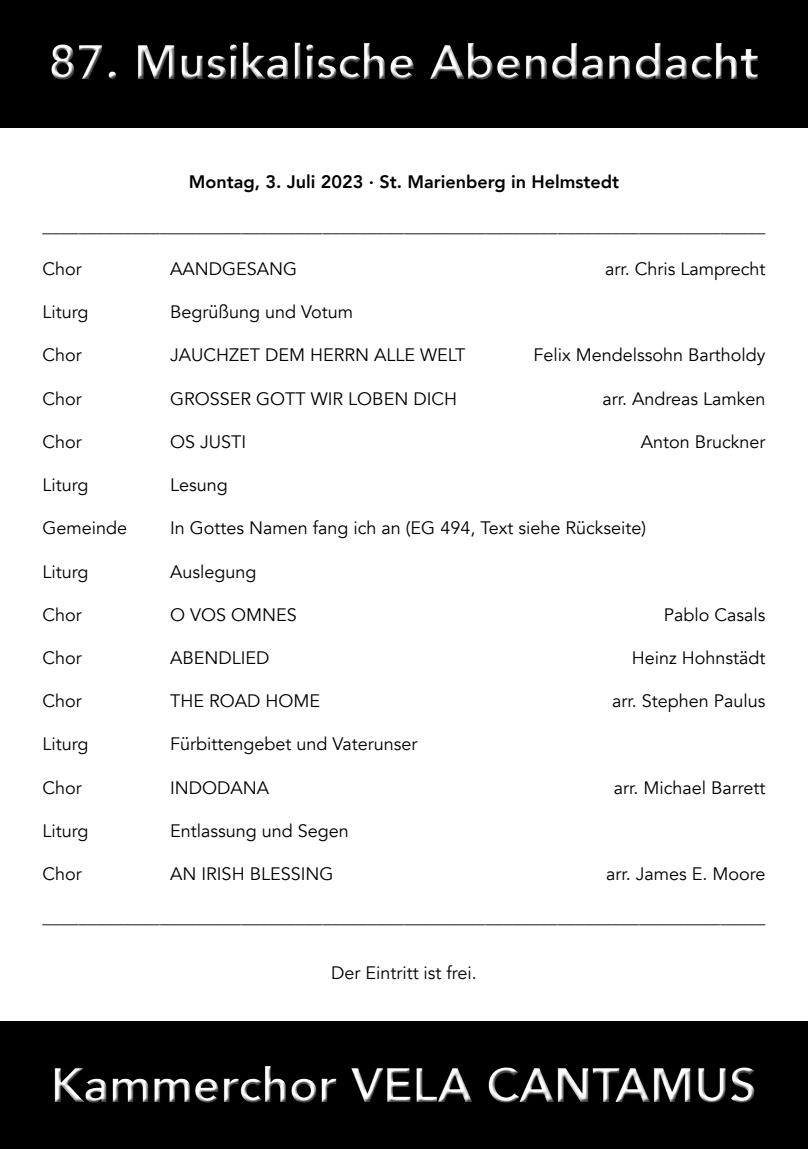
<style>
.page{position:relative;width:808px;height:1149px;background:#fff}
.page>*{position:absolute;margin:0;border:0;box-sizing:border-box;transform-origin:0 0}
.t1{font:800 48px "Avenir";color:#fff}
.t2{font:18px "Avenir";color:#000}
.t3{font:800 18px "Avenir";color:#000}
</style>
<div class="page">
<div style="left:0;top:0;width:808px;height:128px;background:#000"></div>
<div style="left:0;top:1020px;width:808px;height:128px;background:#000"></div>
<h1 class="t1" style="left:49px;top:25px;width:712px">87. Musikalische Abendandacht</h1>
<p class="t3" style="left:189px;top:168px;width:432px">Montag, 3. Juli 2023 · St. Marienberg in Helmstedt</p>
<p class="t2" style="left:43px;top:214px;width:724px">________________________________________________________________________________</p>
<p class="t2" style="left:43px;top:258px;width:41px">Chor</p>
<p class="t2" style="left:170px;top:258px;width:129px">AANDGESANG</p>
<p class="t2" style="left:605px;top:258px;width:162px">arr. Chris Lamprecht</p>
<p class="t2" style="left:43px;top:301px;width:47px">Liturg</p>
<p class="t2" style="left:170px;top:301px;width:185px">Begrüßung und Votum</p>
<p class="t2" style="left:43px;top:344px;width:41px">Chor</p>
<p class="t2" style="left:170px;top:344px;width:297px">JAUCHZET DEM HERRN ALLE WELT</p>
<p class="t2" style="left:533px;top:344px;width:234px">Felix Mendelssohn Bartholdy</p>
<p class="t2" style="left:43px;top:387px;width:41px">Chor</p>
<p class="t2" style="left:170px;top:387px;width:288px">GROSSER GOTT WIR LOBEN DICH</p>
<p class="t2" style="left:602px;top:387px;width:165px">arr. Andreas Lamken</p>
<p class="t2" style="left:43px;top:430px;width:41px">Chor</p>
<p class="t2" style="left:170px;top:430px;width:78px">OS JUSTI</p>
<p class="t2" style="left:641px;top:430px;width:126px">Anton Bruckner</p>
<p class="t2" style="left:43px;top:474px;width:47px">Liturg</p>
<p class="t2" style="left:170px;top:474px;width:59px">Lesung</p>
<p class="t2" style="left:43px;top:517px;width:86px">Gemeinde</p>
<p class="t2" style="left:170px;top:517px;width:477px">In Gottes Namen fang ich an (EG 494, Text siehe Rückseite)</p>
<p class="t2" style="left:43px;top:560px;width:47px">Liturg</p>
<p class="t2" style="left:170px;top:560px;width:88px">Auslegung</p>
<p class="t2" style="left:43px;top:603px;width:41px">Chor</p>
<p class="t2" style="left:170px;top:603px;width:128px">O VOS OMNES</p>
<p class="t2" style="left:664px;top:603px;width:103px">Pablo Casals</p>
<p class="t2" style="left:43px;top:646px;width:41px">Chor</p>
<p class="t2" style="left:170px;top:646px;width:101px">ABENDLIED</p>
<p class="t2" style="left:632px;top:646px;width:135px">Heinz Hohnstädt</p>
<p class="t2" style="left:43px;top:690px;width:41px">Chor</p>
<p class="t2" style="left:170px;top:690px;width:152px">THE ROAD HOME</p>
<p class="t2" style="left:612px;top:690px;width:155px">arr. Stephen Paulus</p>
<p class="t2" style="left:43px;top:733px;width:47px">Liturg</p>
<p class="t2" style="left:170px;top:733px;width:249px">Fürbittengebet und Vaterunser</p>
<p class="t2" style="left:43px;top:776px;width:41px">Chor</p>
<p class="t2" style="left:170px;top:776px;width:101px">INDODANA</p>
<p class="t2" style="left:614px;top:776px;width:153px">arr. Michael Barrett</p>
<p class="t2" style="left:43px;top:819px;width:47px">Liturg</p>
<p class="t2" style="left:170px;top:819px;width:180px">Entlassung und Segen</p>
<p class="t2" style="left:43px;top:862px;width:41px">Chor</p>
<p class="t2" style="left:170px;top:862px;width:165px">AN IRISH BLESSING</p>
<p class="t2" style="left:606px;top:862px;width:161px">arr. James E. Moore</p>
<p class="t2" style="left:43px;top:906px;width:724px">________________________________________________________________________________</p>
<p class="t2" style="left:331px;top:961px;width:147px">Der Eintritt ist frei.</p>
<h1 class="t1" style="left:51px;top:1047px;width:707px">Kammerchor VELA CANTAMUS</h1>
</div>
